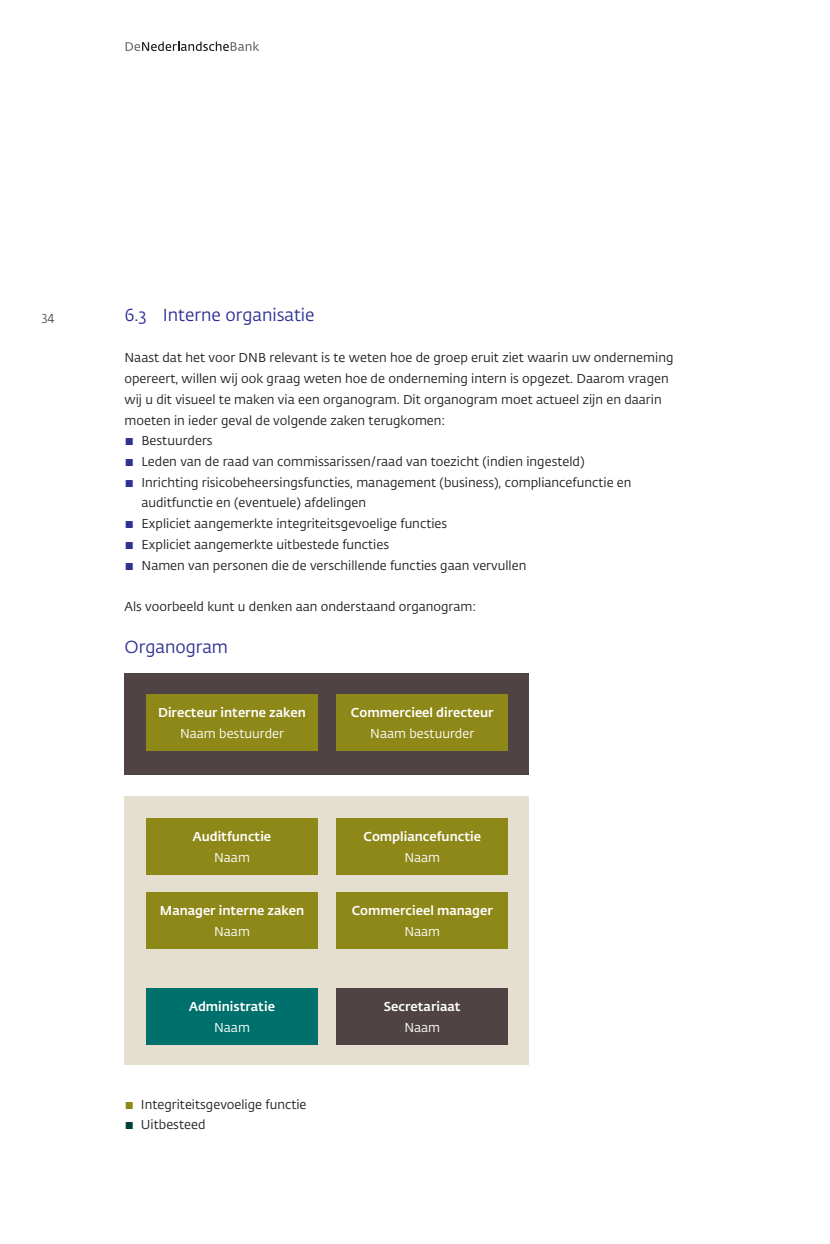
<style>
.page{position:relative;width:830px;height:1244px;background:#fff}
.page>*{position:absolute;margin:0;border:0;box-sizing:border-box;transform-origin:0 0}
.Kop_2{font:17.25px "DNB Fedra";color:#2e3092}
.Kop_2_zonder_nummer{font:17.25px "DNB Fedra";color:#2e3092}
.Body{font:12.75px/20.7px "DNB Fedra";color:#231f20}
.t1{font:500 12.75px "DNB Fedra";color:#fff}
.t2{font:12.75px "DNB Fedra";color:#fff}
.t3{font:300 12.75px "DNB Fedra";color:#231f20}
.s1{color:#2e3092}
.s2{color:#8e8819}
.s3{color:#003f3b}
</style>
<div class="page">
<svg style="left:125px;top:42px;width:134px;height:9px"></svg>
<div style="left:125px;top:796px;width:404px;height:269px;background:#e4dfce"></div>
<div style="left:125px;top:673px;width:404px;height:101px;background:#504344"></div>
<div style="left:146px;top:694px;width:172px;height:57px;background:#8e8819"></div>
<div style="left:146px;top:818px;width:172px;height:56px;background:#8e8819"></div>
<div style="left:146px;top:892px;width:172px;height:56px;background:#8e8819"></div>
<div style="left:336px;top:694px;width:172px;height:57px;background:#8e8819"></div>
<div style="left:336px;top:818px;width:172px;height:56px;background:#8e8819"></div>
<div style="left:336px;top:892px;width:172px;height:56px;background:#8e8819"></div>
<div style="left:146px;top:988px;width:172px;height:56px;background:#00706c"></div>
<div style="left:336px;top:988px;width:172px;height:56px;background:#504344"></div>
<p class="t3" style="left:41px;top:309px;width:15px">34</p>
<p class="Kop_2" style="left:124px;top:304px;width:192px">6.3 Interne organisatie</p>
<p class="Body" style="left:124px;top:348px;width:550px">Naast dat het voor DNB relevant is te weten hoe de groep eruit ziet waarin uw onderneming opereert, willen wij ook graag weten hoe de onderneming intern is opgezet. Daarom vragen wij u dit visueel te maken via een organogram. Dit organogram moet actueel zijn en daarin moeten in ieder geval de volgende zaken terugkomen:</p>
<p class="Body" style="left:124px;top:431px;width:90px"><span class="s1">▪</span> Bestuurders</p>
<p class="Body" style="left:124px;top:451px;width:461px"><span class="s1">▪</span> Leden van de raad van commissarissen/raad van toezicht (indien ingesteld)</p>
<p class="Body" style="left:141px;top:472px;width:491px;text-indent:-17px"><span class="s1">▪</span> Inrichting risicobeheersingsfuncties, management (business), compliancefunctie en auditfunctie en (eventuele) afdelingen</p>
<p class="Body" style="left:124px;top:513px;width:324px"><span class="s1">▪</span> Expliciet aangemerkte integriteitsgevoelige functies</p>
<p class="Body" style="left:124px;top:534px;width:266px"><span class="s1">▪</span> Expliciet aangemerkte uitbestede functies</p>
<p class="Body" style="left:124px;top:555px;width:403px"><span class="s1">▪</span> Namen van personen die de verschillende functies gaan vervullen</p>
<p class="Body" style="left:124px;top:596px;width:353px">Als voorbeeld kunt u denken aan onderstaand organogram:</p>
<p class="Kop_2_zonder_nummer" style="left:124px;top:636px;width:105px">Organogram</p>
<p class="t1" style="left:158px;top:705px;width:149px">Directeur interne zaken</p>
<p class="t2" style="left:180px;top:726px;width:105px">Naam bestuurder</p>
<p class="t1" style="left:351px;top:705px;width:144px">Commercieel directeur</p>
<p class="t2" style="left:370px;top:726px;width:105px">Naam bestuurder</p>
<p class="t1" style="left:193px;top:829px;width:80px">Auditfunctie</p>
<p class="t2" style="left:214px;top:850px;width:37px">Naam</p>
<p class="t1" style="left:363px;top:829px;width:119px">Compliancefunctie</p>
<p class="t2" style="left:404px;top:850px;width:37px">Naam</p>
<p class="t1" style="left:160px;top:902px;width:146px">Manager interne zaken</p>
<p class="t2" style="left:214px;top:924px;width:37px">Naam</p>
<p class="t1" style="left:351px;top:902px;width:142px">Commercieel manager</p>
<p class="t2" style="left:404px;top:924px;width:37px">Naam</p>
<p class="t1" style="left:189px;top:998px;width:87px">Administratie</p>
<p class="t2" style="left:214px;top:1019px;width:37px">Naam</p>
<p class="t1" style="left:384px;top:998px;width:78px">Secretariaat</p>
<p class="t2" style="left:404px;top:1019px;width:37px">Naam</p>
<p class="Body" style="left:124px;top:1094px;width:183px"><span class="s2">▪</span> Integriteitsgevoelige functie</p>
<p class="Body" style="left:124px;top:1115px;width:82px"><span class="s3">▪</span> Uitbesteed</p>
</div>
